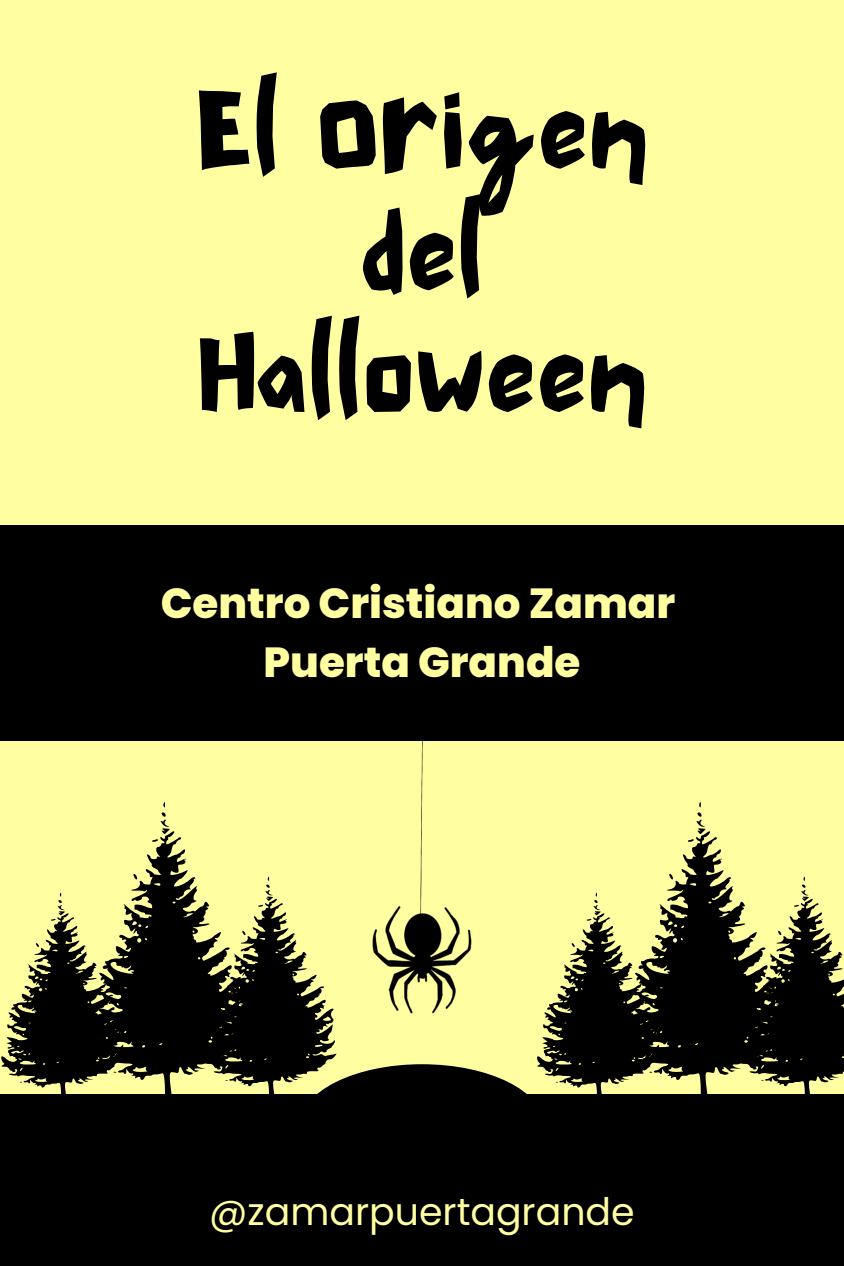
<style>
.page{position:relative;width:844px;height:1266px;background:#fffea1}
.page>*{position:absolute;margin:0;border:0;box-sizing:border-box;transform-origin:0 0}
.t1{font:120.45px/121.6px "NF PAGKAKI Regular";color:#000;text-align:center}
.t2{font:800 42px/58.5px "Poppins";color:#fffea1;text-align:center}
.t3{font:37.88px "Poppins";color:#fffea1}
</style>
<div class="page">
<div style="left:300px;top:1064px;width:244px;height:121px;background:#000;border-radius:50%"></div>
<div style="left:0;top:1094px;width:844px;height:172px;background:#000"></div>
<div style="left:0;top:525px;width:844px;height:216px;background:#000"></div>
<svg style="left:245px;top:876px;width:92px;height:218px"></svg>
<svg style="left:125px;top:802px;width:120px;height:292px;fill:#000"></svg>
<svg style="left:1px;top:892px;width:124px;height:202px"></svg>
<svg style="left:781px;top:876px;width:63px;height:218px"></svg>
<svg style="left:661px;top:802px;width:120px;height:292px;fill:#000"></svg>
<svg style="left:537px;top:892px;width:124px;height:202px"></svg>
<img style="left:373px;top:741px;width:98px;height:272px">
<h1 class="t1" style="left:195px;top:66px;width:455px">El Origen del<br>Halloween</h1>
<p class="t2" style="left:161px;top:574px;width:516px">Centro Cristiano Zamar<br>Puerta Grande</p>
<p class="t3" style="left:209px;top:1185px;width:427px">@zamarpuertagrande</p>
</div>
